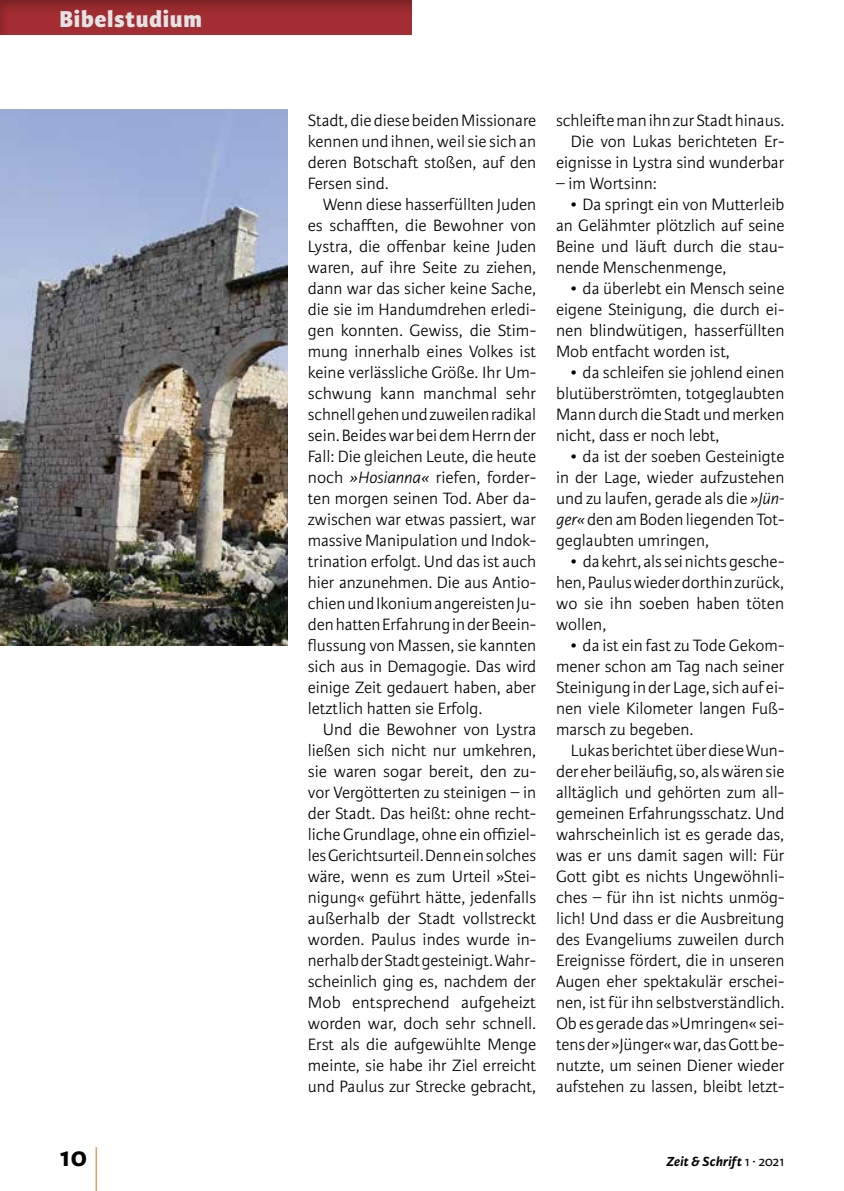
<style>
.page{position:relative;width:844px;height:1191px;background:#fff}
.page>*{position:absolute;margin:0;border:0;box-sizing:border-box;transform-origin:0 0}
.t1{font:300 59.5px "Karmina Sans Basic";color:#df7427;scale:.29 1}
.t2{font:700 28px "Karmina Sans Basic";color:#000}
.t3{font:800 24.5px "Karmina Sans Basic";letter-spacing:.025em;color:#e2e3e4}
.t4{font:300 17.5px/21px "Karmina Sans Basic";color:#000;text-align:justify}
.t5{font:italic 700 14px "Karmina Sans Basic";letter-spacing:.015em;color:#000}
.s1{font-style:italic}
.s2{font-weight:400;font-style:normal}
</style>
<div class="page">
<div style="left:0;top:0;width:413px;height:35px;background:#000;opacity:.3"></div>
<img style="left:0;top:109px;width:288px;height:536px">
<h3 class="t3" style="left:60px;top:4px;width:144px">Bibelstudium</h3>
<p class="t4" style="left:308px;top:110px;width:230px">Stadt, die diese beiden Missionare kennen und ihnen, weil sie sich an deren Botschaft stoßen, auf den Fersen sind.</p>
<p class="t4" style="left:308px;top:194px;width:230px;text-indent:15px">Wenn diese hasserfüllten Juden es schafften, die Bewohner von Lystra, die offenbar keine Juden waren, auf ihre Seite zu ziehen, dann war das sicher keine Sache, die sie im Handumdrehen erledi&shy;gen konnten. Gewiss, die Stim&shy;mung innerhalb eines Volkes ist keine verlässliche Größe. Ihr Um&shy;schwung kann manchmal sehr schnell gehen und zuweilen radikal sein. Beides war bei dem Herrn der Fall: Die gleichen Leute, die heute noch <span class="s1">»Hosianna«</span> riefen, forder&shy;ten morgen seinen Tod. Aber da&shy;zwischen war etwas passiert, war massive Manipulation und Indok&shy;trination erfolgt. Und das ist auch hier anzunehmen. Die aus Antio&shy;chien und Ikonium angereisten Ju&shy;den hatten Erfahrung in der Beein&shy;flussung von Massen, sie kannten sich aus in Demagogie. Das wird einige Zeit gedauert haben, aber letztlich hatten sie Erfolg.</p>
<p class="t4" style="left:308px;top:719px;width:230px;text-indent:15px">Und die Bewohner von Lystra ließen sich nicht nur umkehren, sie waren sogar bereit, den zu&shy;vor Vergötterten zu steinigen – in der Stadt. Das heißt: ohne recht&shy;liche Grundlage, ohne ein offiziel&shy;les Gerichtsurteil. Denn ein solches wäre, wenn es zum Urteil »Stei&shy;nigung« geführt hätte, jedenfalls außerhalb der Stadt vollstreckt worden. Paulus indes wurde in&shy;nerhalb der Stadt gesteinigt. Wahr&shy;scheinlich ging es, nachdem der Mob entsprechend aufgeheizt worden war, doch sehr schnell.<br>Erst als die aufgewühlte Menge meinte, sie habe ihr Ziel erreicht und Paulus zur Strecke gebracht,</p>
<p class="t4" style="left:556px;top:110px;width:230px;text-align:right">schleifte man ihn zur Stadt hinaus.<br>Die von Lukas berichteten Er&shy;eignisse in Lystra sind wunderbar</p>
<p class="t4" style="left:556px;top:173px;width:102px">– im Wortsinn:</p>
<p class="t4" style="left:556px;top:194px;width:230px;text-indent:15px">• Da springt ein von Mutterleib an Gelähmter plötzlich auf seine Beine und läuft durch die stau&shy;nende Menschenmenge,</p>
<p class="t4" style="left:556px;top:278px;width:230px;text-indent:15px">• da überlebt ein Mensch seine eigene Steinigung, die durch ei&shy;nen blindwütigen, hasserfüllten Mob entfacht worden ist,</p>
<p class="t4" style="left:556px;top:362px;width:230px;text-indent:15px">• da schleifen sie johlend einen blutüberströmten, totgeglaubten Mann durch die Stadt und merken nicht, dass er noch lebt,</p>
<p class="t4" style="left:556px;top:446px;width:230px;text-indent:15px">• da ist der soeben Gesteinigte in der Lage, wieder aufzustehen und zu laufen, gerade als die <span class="s1">»Jün&shy;ger«</span> den am Boden liegenden Tot&shy;geglaubten umringen,</p>
<p class="t4" style="left:556px;top:551px;width:230px;text-indent:15px">• dakehrt,alsseinichtsgesche&shy;hen, Paulus wieder dorthin zurück, wo sie ihn soeben haben töten wollen,</p>
<p class="t4" style="left:556px;top:635px;width:230px;text-indent:15px">• da ist ein fast zu Tode Gekom&shy;mener schon am Tag nach seiner Steinigung in der Lage, sich auf ei&shy;nen viele Kilometer langen Fuß&shy;marsch zu begeben.</p>
<p class="t4" style="left:556px;top:740px;width:230px;text-indent:15px">Lukas berichtet über diese Wun&shy;der eher beiläufig, so, als wären sie alltäglich und gehörten zum all&shy;gemeinen Erfahrungsschatz. Und wahrscheinlich ist es gerade das, was er uns damit sagen will: Für Gott gibt es nichts Ungewöhnli&shy;ches – für ihn ist nichts unmög&shy;lich! Und dass er die Ausbreitung des Evangeliums zuweilen durch Ereignisse fördert, die in unseren Augen eher spektakulär erschei&shy;nen, ist für ihn selbstverständlich.<br>Ob es gerade das »Umringen« sei&shy;tens der »Jünger« war, das Gott be&shy;nutzte, um seinen Diener wieder aufstehen zu lassen, bleibt letzt-</p>
<h2 class="t2" style="left:60px;top:1141px;width:29px">10</h2>
<h1 class="t1" style="left:94px;top:1140px;width:17px">|</h1>
<p class="t5" style="left:666px;top:1153px;width:119px">Zeit &amp; Schrift <span class="s2">1 ∙ 2021</span></p>
</div>
